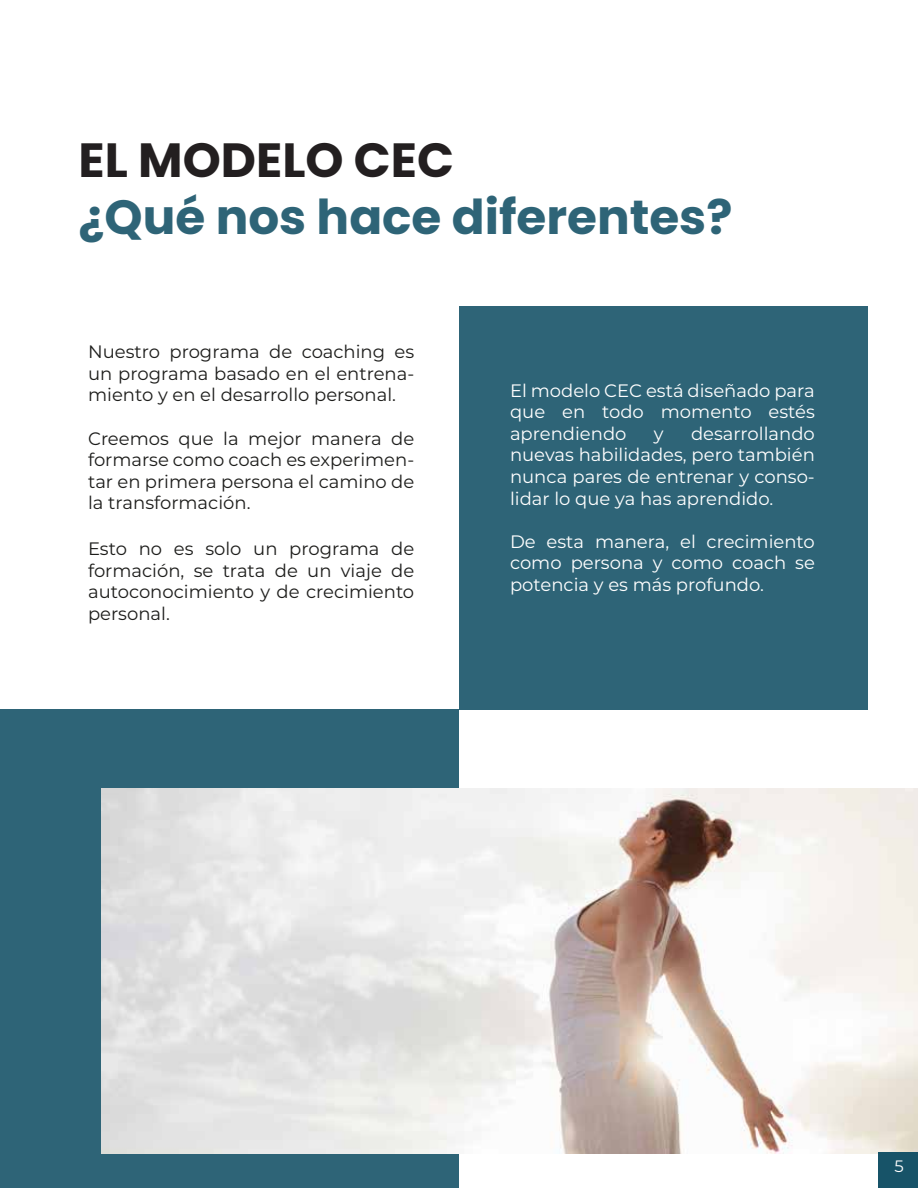
<style>
.page{position:relative;width:918px;height:1188px;background:#fff}
.page>*{position:absolute;margin:0;border:0;box-sizing:border-box;transform-origin:0 0}
.t1{font:700 48px "Poppins";color:rgb(23 83 104/.9)}
.t2{font:700 48px "Poppins";color:#231f20}
.t3{font:18px/21.6px "Montserrat";color:#1d1d1b;text-align:justify}
.t4{font:18px/21.6px "Montserrat";color:#fff;text-align:justify}
.t5{font:16.5px "Montserrat";color:#fff}
</style>
<div class="page">
<div style="left:0;top:709px;width:459px;height:479px;background:#2e6477"></div>
<div style="left:459px;top:306px;width:408px;height:403px;background:#2e6477"></div>
<img style="left:101px;top:789px;width:817px;height:365px">
<div style="left:878px;top:1152px;width:40px;height:36px;background:#175368"></div>
<h1 class="t2" style="left:79px;top:132px;width:377px">EL MODELO CEC</h1>
<h1 class="t1" style="left:79px;top:190px;width:655px">¿Qué nos hace diferentes?</h1>
<p class="t3" style="left:88px;top:340px;width:328px">Nuestro programa de coaching es un programa basado en el entrena&shy;miento y en el desarrollo personal.</p>
<p class="t3" style="left:88px;top:427px;width:328px">Creemos que la mejor manera de formarse como coach es experimen&shy;tar en primera persona el camino de la transformación.</p>
<p class="t3" style="left:88px;top:537px;width:328px">Esto no es solo un programa de formación, se trata de un viaje de autoconocimiento y de crecimiento personal.</p>
<p class="t4" style="left:510px;top:379px;width:306px">El modelo CEC está diseñado para que en todo momento estés aprendiendo</p>
<p class="t4" style="left:510px;top:422px;width:306px;text-indent:181px">desarrollando nuevas habilidades, pero también nunca pares de entrenar y conso&shy;lidar lo que ya has aprendido.</p>
<p class="t4" style="left:510px;top:530px;width:306px">De esta manera, el crecimiento como persona y como coach se potencia y es más profundo.</p>
<p class="t4" style="left:654px;top:422px;width:11px">y</p>
<p class="t5" style="left:895px;top:1155px;width:11px">5</p>
</div>
